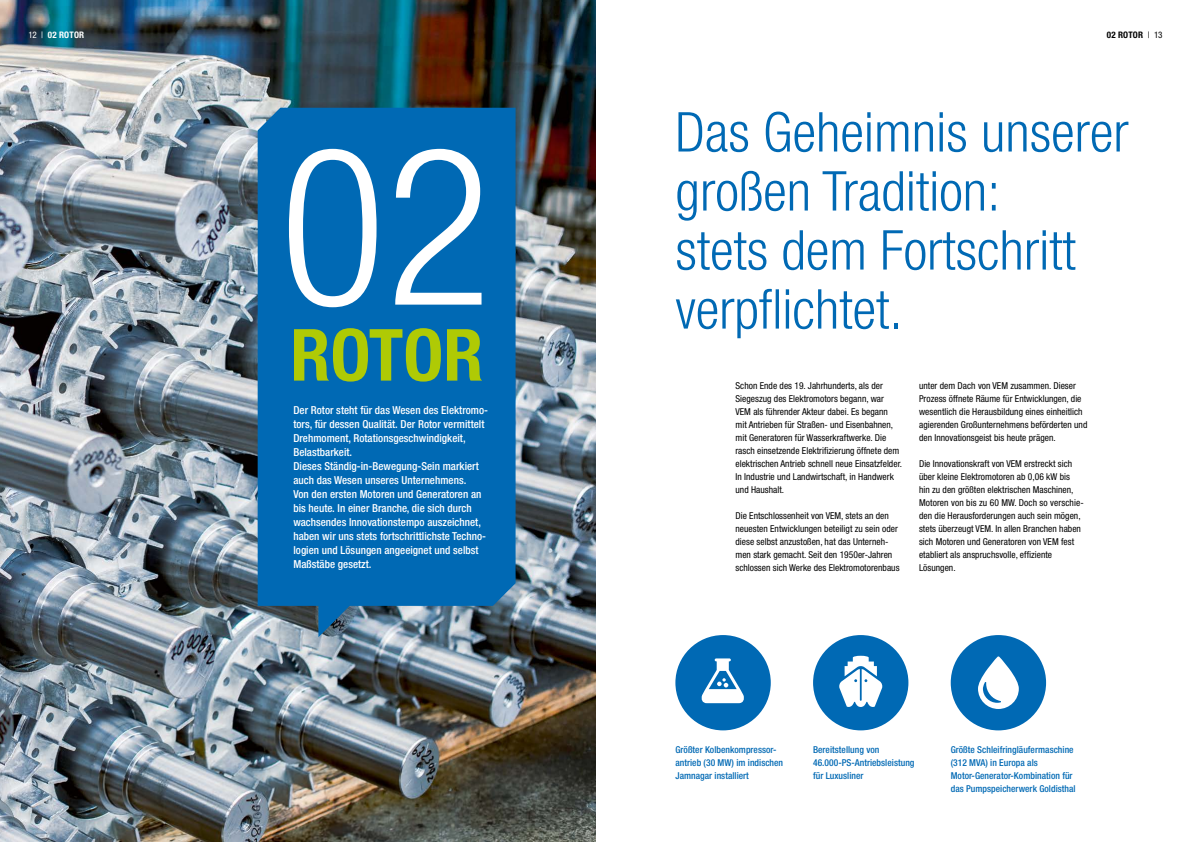
<style>
.page{position:relative;width:1191px;height:842px;background:#fff}
.page>*{position:absolute;margin:0;border:0;box-sizing:border-box;transform-origin:0 0}
.t1{font:300 condensed 220px "Helvetica Neue";color:#fff}
.t2{font:700 condensed 72px "Helvetica Neue";color:#afca05}
.t3{font:300 condensed 55px/59px "Helvetica Neue";color:#0069b4}
.t4{font:500 condensed 11px/14px "Helvetica Neue";letter-spacing:.005em;color:#fff}
.t5{font:condensed 9.5px/13px "Helvetica Neue";letter-spacing:.005em;color:#000}
.t6{font:500 condensed 9.5px/13px "Helvetica Neue";letter-spacing:.005em;color:#0069b4}
.t7{font:700 condensed 9px "Helvetica Neue";letter-spacing:.02em;color:#fff}
.t8{font:700 condensed 9px "Helvetica Neue";letter-spacing:.02em;color:#000}
.s1{font-weight:400}
</style>
<div class="page">
<img style="left:0;top:0;width:595px;height:842px">
<div style="left:258px;top:108px;width:257px;height:498px;background:#0069b4"></div>
<svg style="left:318px;top:597px;width:40px;height:40px;background:#296b9b"></svg>
<div style="left:675px;top:635px;width:95px;height:95px;background:#0069b4;border-radius:50%"></div>
<svg style="left:701px;top:658px;width:43px;height:45px"></svg>
<div style="left:813px;top:635px;width:95px;height:95px;background:#0069b4;border-radius:50%"></div>
<svg style="left:839px;top:656px;width:43px;height:51px"></svg>
<div style="left:950px;top:635px;width:96px;height:95px;background:#0069b4;border-radius:50%"></div>
<svg style="left:978px;top:656px;width:40px;height:53px"></svg>
<p class="t7" style="left:28px;top:30px;width:57px"><span class="s1">12 |</span> 02 ROTOR</p>
<p class="t8" style="left:1106px;top:30px;width:57px">02 ROTOR <span class="s1">| 13</span></p>
<h1 class="t1" style="left:280px;top:101px;width:213px">02</h1>
<h2 class="t2" style="left:290px;top:311px;width:194px">ROTOR</h2>
<p class="t4" style="left:293px;top:403px;width:196px">Der Rotor steht für das Wesen des Elektromo&shy;tors, für dessen Qualität. Der Rotor vermittelt Drehmoment, Rotationsgeschwindigkeit, Belastbarkeit.<br>Dieses Ständig-in-Bewegung-Sein markiert auch das Wesen unseres Unternehmens.<br>Von den ersten Motoren und Generatoren an bis heute. In einer Branche, die sich durch wachsendes Innovationstempo auszeichnet, haben wir uns stets fortschrittlichste Techno&shy;logien und Lösungen angeeignet und selbst Maßstäbe gesetzt.</p>
<h3 class="t3" style="left:675px;top:102px;width:455px">Das Geheimnis unserer großen Tradition:<br>stets dem Fortschritt verpflichtet.</h3>
<p class="t5" style="left:735px;top:379px;width:168px">Schon Ende des 19. Jahrhunderts, als der Siegeszug des Elektromotors begann, war<br>VEM als führender Akteur dabei. Es begann<br>mit Antrieben für Straßen- und Eisenbahnen, mit Generatoren für Wasserkraftwerke. Die rasch einsetzende Elektrifizierung öffnete dem elektrischen Antrieb schnell neue Einsatzfelder.<br>In Industrie und Landwirtschaft, in Handwerk und Haushalt.</p>
<p class="t5" style="left:735px;top:509px;width:166px">Die Entschlossenheit von VEM, stets an den neuesten Entwicklungen beteiligt zu sein oder diese selbst anzustoßen, hat das Unterneh&shy;men stark gemacht. Seit den 1950er-Jahren schlossen sich Werke des Elektromotorenbaus</p>
<p class="t5" style="left:919px;top:379px;width:170px">unter dem Dach von VEM zusammen. Dieser Prozess öffnete Räume für Entwicklungen, die wesentlich die Herausbildung eines einheitlich agierenden Großunternehmens beförderten und den Innovationsgeist bis heute prägen.</p>
<p class="t5" style="left:919px;top:457px;width:166px">Die Innovationskraft von VEM erstreckt sich über kleine Elektromotoren ab 0,06 kW bis<br>hin zu den größten elektrischen Maschinen, Motoren von bis zu 60 MW. Doch so verschie&shy;den die Herausforderungen auch sein mögen, stets überzeugt VEM. In allen Branchen haben sich Motoren und Generatoren von VEM fest etabliert als anspruchsvolle, effiziente Lösungen.</p>
<p class="t6" style="left:675px;top:743px;width:109px">Größter Kolbenkompressor&shy;antrieb (30 MW) im indischen<br>Jamnagar installiert</p>
<p class="t6" style="left:813px;top:743px;width:103px">Bereitstellung von<br>46.000-PS-Antriebsleistung für Luxusliner</p>
<p class="t6" style="left:950px;top:743px;width:126px">Größte Schleifringläufermaschine (312 MVA) in Europa als<br>Motor-Generator-Kombination für das Pumpspeicherwerk Goldisthal</p>
</div>
